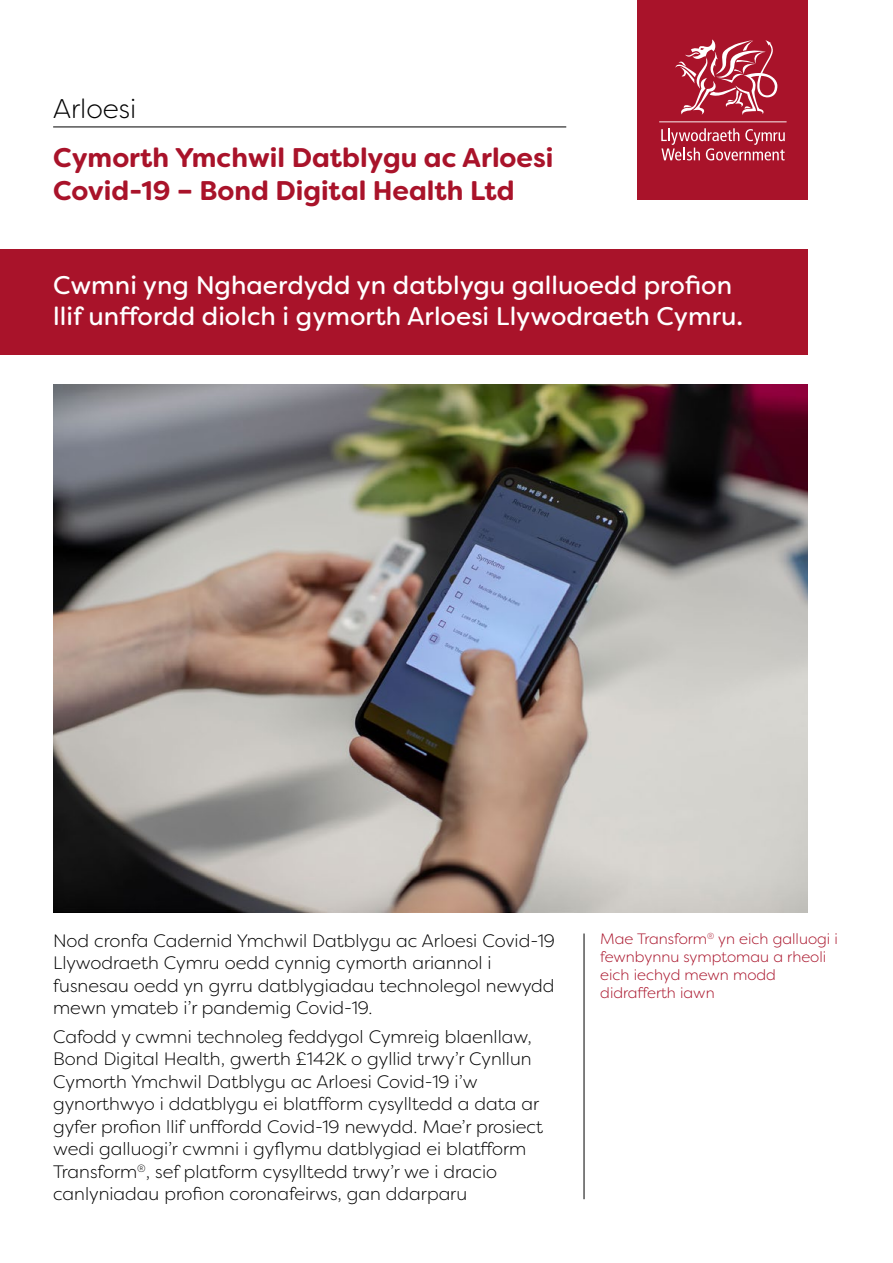
<style>
.page{position:relative;width:893px;height:1263px;background:#fff}
.page>*{position:absolute;margin:0;border:0;box-sizing:border-box;transform-origin:0 0}
.Body_Copy{font:700 27px/32.4px "Filson Soft";color:#a9132a}
.t1{font:300 27px "Filson Soft";color:#000}
.Heading{font:25.5px/30.6px "Filson Soft";color:#fff}
.Name{font:300 18px/22.5px "Filson Soft";color:#000}
.Body_Copy-2{font:300 15px/18px "Filson Soft";color:#a9132a}
</style>
<div class="page">
<hr style="left:53px;top:127px;width:513px;height:1px;background:#000">
<div style="left:638px;top:0;width:170px;height:200px;background:#a9132a"></div>
<svg style="left:675px;top:39px;width:102px;height:76px"></svg>
<svg style="left:661px;top:128px;width:124px;height:32px"></svg>
<hr style="left:659px;top:121px;width:128px;height:1px;background:#fff">
<hr style="left:584px;top:933px;width:1px;height:266px;background:#000">
<div style="left:0;top:249px;width:808px;height:105px;background:#a9132a"></div>
<img style="left:53px;top:385px;width:755px;height:527px">
<p class="t1" style="left:53px;top:92px;width:85px">Arloesi</p>
<p class="Body_Copy" style="left:53px;top:142px;width:502px">Cymorth Ymchwil Datblygu ac Arloesi<br>Covid-19 – Bond Digital Health Ltd</p>
<p class="Heading" style="left:53px;top:270px;width:691px">Cwmni yng Nghaerdydd yn datblygu galluoedd profion llif unffordd diolch i gymorth Arloesi Llywodraeth Cymru.</p>
<p class="Name" style="left:53px;top:929px;width:503px">Nod cronfa Cadernid Ymchwil Datblygu ac Arloesi Covid-19<br>Llywodraeth Cymru oedd cynnig cymorth ariannol i fusnesau oedd yn gyrru datblygiadau technolegol newydd mewn ymateb i’r pandemig Covid-19.</p>
<p class="Name" style="left:53px;top:1025px;width:491px">Cafodd y cwmni technoleg feddygol Cymreig blaenllaw, Bond Digital Health, gwerth £142K o gyllid trwy’r Cynllun Cymorth Ymchwil Datblygu ac Arloesi Covid-19 i’w gynorthwyo i ddatblygu ei blatfform cysylltedd a data ar gyfer profion llif unffordd Covid-19 newydd. Mae’r prosiect wedi galluogi’r cwmni i gyflymu datblygiad ei blatfform Transform<sup>®</sup>, sef platform cysylltedd trwy’r we i dracio canlyniadau profion coronafeirws, gan ddarparu</p>
<p class="Body_Copy-2" style="left:600px;top:930px;width:239px">Mae Transform<sup>®</sup> yn eich galluogi i fewnbynnu symptomau a rheoli eich iechyd mewn modd didrafferth iawn</p>
</div>
